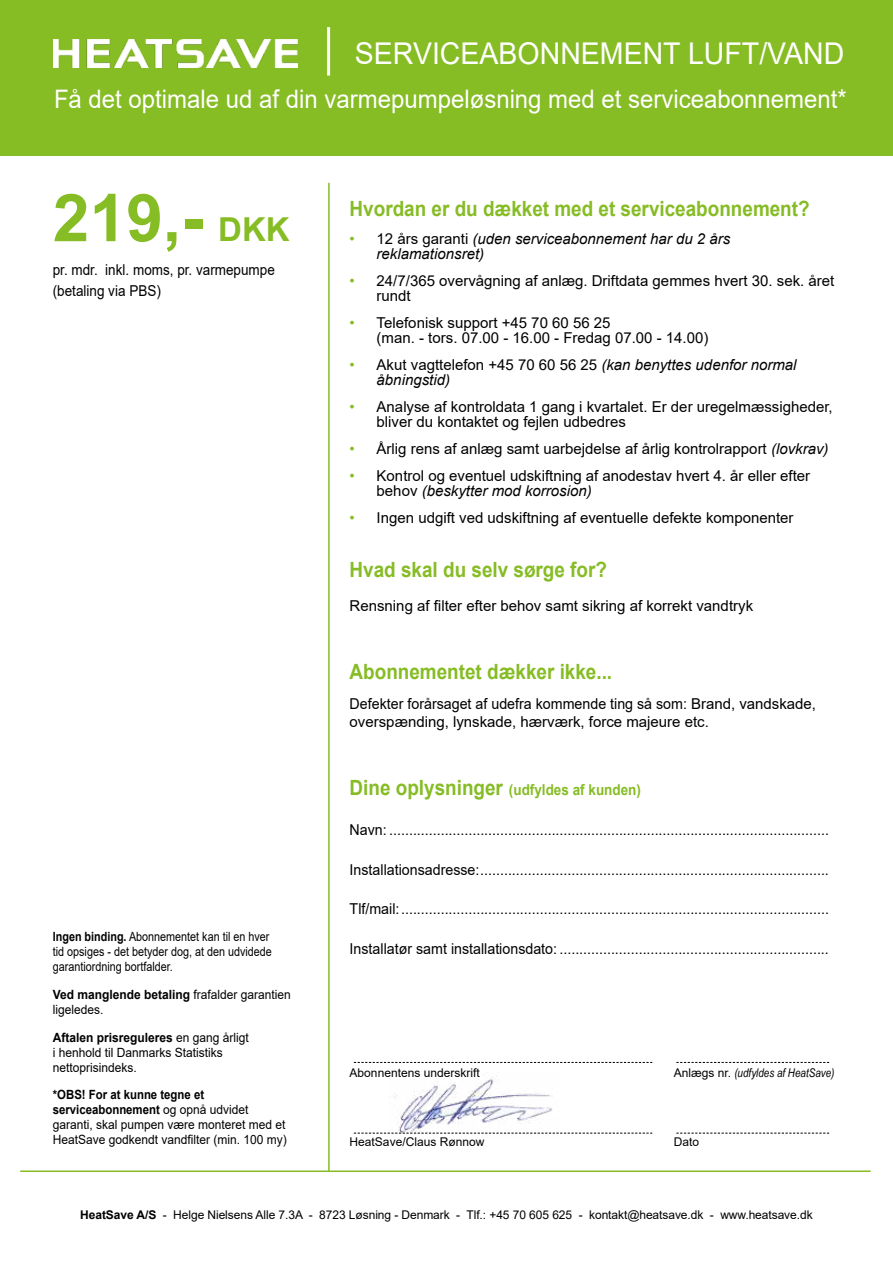
<style>
.page{position:relative;width:893px;height:1263px;background:#fff}
.page>*{position:absolute;margin:0;border:0;box-sizing:border-box;transform-origin:0 0}
.t1{font:700 66px "Arial";color:#86bc24}
.t2{font:30px "Arial";color:#fff;scale:.95 1}
.t3{font:25.5px "Arial";color:#fff;scale:.94 1}
.t4{font:700 21px "Arial";color:#86bc24;scale:.9 1}
.t5{font:15px/18px "Arial";color:#000;scale:.95 1}
.t6{font:15px/15px "Arial";color:#000}
.t7{font:italic 15px/15px "Arial";color:#000}
.t8{font:15px/21px "Arial";color:#000;scale:.9 1}
.t9{font:700 15px "Arial";color:#86bc24;scale:.9 1}
.t10{font:12.75px/15px "Arial";color:#000;scale:.94 1}
.t11{font:12.75px/15px "Arial";color:#000;scale:.85 1}
.t12{font:12px "Arial";letter-spacing:-.005em;color:#000}
.t13{font:italic 12px "Arial Narrow";color:#000}
.s1{font-size:33px}
.s2{font-weight:700}
.s3{font-style:normal;color:#86bc24}
.s4{font-style:normal}
.s5{color:#86bc24}
.s6{font-style:italic}
.s7{font-size:21px}
.s8{font-family:"Arial";font-style:normal}
</style>
<div class="page">
<div style="left:0;top:0;width:893px;height:155px;background:#86bc24"></div>
<hr style="left:20px;top:1170px;width:851px;height:2px;background:#86bc24">
<hr style="left:328px;top:183px;width:2px;height:988px;background:#86bc24">
<svg style="left:354px;top:1062px;width:298px;height:1px"></svg>
<svg style="left:354px;top:1133px;width:298px;height:1px"></svg>
<svg style="left:676px;top:1062px;width:153px;height:1px"></svg>
<svg style="left:676px;top:1133px;width:153px;height:1px"></svg>
<img style="left:53px;top:40px;width:244px;height:28px">
<img style="left:388px;top:1075px;width:171px;height:59px">
<hr style="left:327px;top:27px;width:3px;height:49px;background:#fff">
<h2 class="t2" style="left:355px;top:42px;width:517px">SERVICEABONNEMENT LUFT/VAND</h2>
<h3 class="t3" style="left:54px;top:89px;width:845px">Få det optimale ud af din varmepumpeløsning med et serviceabonnement*</h3>
<h1 class="t1" style="left:53px;top:193px;width:238px">219,- <span class="s1">DKK</span></h1>
<p class="t8" style="left:53px;top:260px;width:248px">pr. mdr. inkl. moms, pr. varmepumpe (betaling via PBS)</p>
<p class="t11" style="left:53px;top:930px;width:259px"><span class="s2">Ingen binding.</span> Abonnementet kan til en hver tid opsiges - det betyder dog, at den udvidede garantiordning bortfalder.</p>
<p class="t10" style="left:53px;top:988px;width:255px"><span class="s2">Ved manglende betaling</span> frafalder garantien ligeledes.</p>
<p class="t10" style="left:53px;top:1031px;width:210px"><span class="s2">Aftalen prisreguleres</span> en gang årligt i henhold til Danmarks Statistiks nettoprisindeks.</p>
<p class="t10" style="left:53px;top:1088px;width:251px"><span class="s2">*OBS! For at kunne tegne et serviceabonnement</span> og opnå udvidet garanti, skal pumpen være monteret med et HeatSave godkendt vandfilter (min. 100 my)</p>
<h3 class="t4" style="left:350px;top:201px;width:513px">Hvordan er du dækket med et serviceabonnement?</h3>
<p class="t7" style="left:377px;top:232px;width:355px;text-indent:-27px"><span class="s3">•</span> <span class="s4">12 års garanti</span> (uden serviceabonnement har du 2 års reklamationsret)</p>
<p class="t6" style="left:377px;top:274px;width:459px;text-indent:-27px"><span class="s5">•</span> 24/7/365 overvågning af anlæg. Driftdata gemmes hvert 30. sek. året rundt</p>
<p class="t6" style="left:377px;top:316px;width:333px;text-indent:-27px"><span class="s5">•</span> Telefonisk support +45 70 60 56 25<br>(man. - tors. 07.00 - 16.00 - Fredag 07.00 - 14.00)</p>
<p class="t7" style="left:377px;top:358px;width:421px;text-indent:-27px"><span class="s3">•</span> <span class="s4">Akut vagttelefon +45 70 60 56 25</span> (kan benyttes udenfor normal åbningstid)</p>
<p class="t6" style="left:377px;top:400px;width:458px;text-indent:-27px"><span class="s5">•</span> Analyse af kontroldata 1 gang i kvartalet. Er der uregelmæssigheder, bliver du kontaktet og fejlen udbedres</p>
<p class="t6" style="left:350px;top:442px;width:480px"><span class="s5">•</span> Årlig rens af anlæg samt uarbejdelse af årlig kontrolrapport <span class="s6">(lovkrav)</span></p>
<p class="t6" style="left:377px;top:469px;width:435px;text-indent:-27px"><span class="s5">•</span> Kontrol og eventuel udskiftning af anodestav hvert 4. år eller efter behov <span class="s6">(beskytter mod korrosion)</span></p>
<p class="t6" style="left:350px;top:511px;width:445px"><span class="s5">•</span> Ingen udgift ved udskiftning af eventuelle defekte komponenter</p>
<h3 class="t4" style="left:350px;top:562px;width:287px">Hvad skal du selv sørge for?</h3>
<p class="t6" style="left:350px;top:598px;width:405px">Rensning af filter efter behov samt sikring af korrekt vandtryk</p>
<h3 class="t4" style="left:350px;top:663px;width:293px">Abonnementet dækker ikke...</h3>
<p class="t5" style="left:350px;top:696px;width:492px">Defekter forårsaget af udefra kommende ting så som: Brand, vandskade, overspænding, lynskade, hærværk, force majeure etc.</p>
<p class="t9" style="left:350px;top:784px;width:325px"><span class="s7">Dine oplysninger</span> (udfyldes af kunden)</p>
<p class="t5" style="left:350px;top:822px;width:506px">Navn: ...............................................................................................................</p>
<p class="t5" style="left:350px;top:861px;width:506px">Installationsadresse: ........................................................................................</p>
<p class="t5" style="left:350px;top:901px;width:506px">Tlf/mail: ............................................................................................................</p>
<p class="t5" style="left:350px;top:941px;width:506px">Installatør samt installationsdato: ....................................................................</p>
<p class="t12" style="left:350px;top:1068px;width:132px">Abonnentens underskrift</p>
<p class="t13" style="left:674px;top:1068px;width:162px"><span class="s8">Anlægs nr.</span> (udfyldes af HeatSave)</p>
<p class="t12" style="left:350px;top:1137px;width:136px">HeatSave/Claus Rønnow</p>
<p class="t12" style="left:674px;top:1137px;width:27px">Dato</p>
<p class="t12" style="left:80px;top:1210px;width:734px"><span class="s2">HeatSave A/S</span> - Helge Nielsens Alle 7.3A - 8723 Løsning - Denmark - Tlf.: +45 70 605 625 - kontakt@heatsave.dk - www.heatsave.dk</p>
</div>
